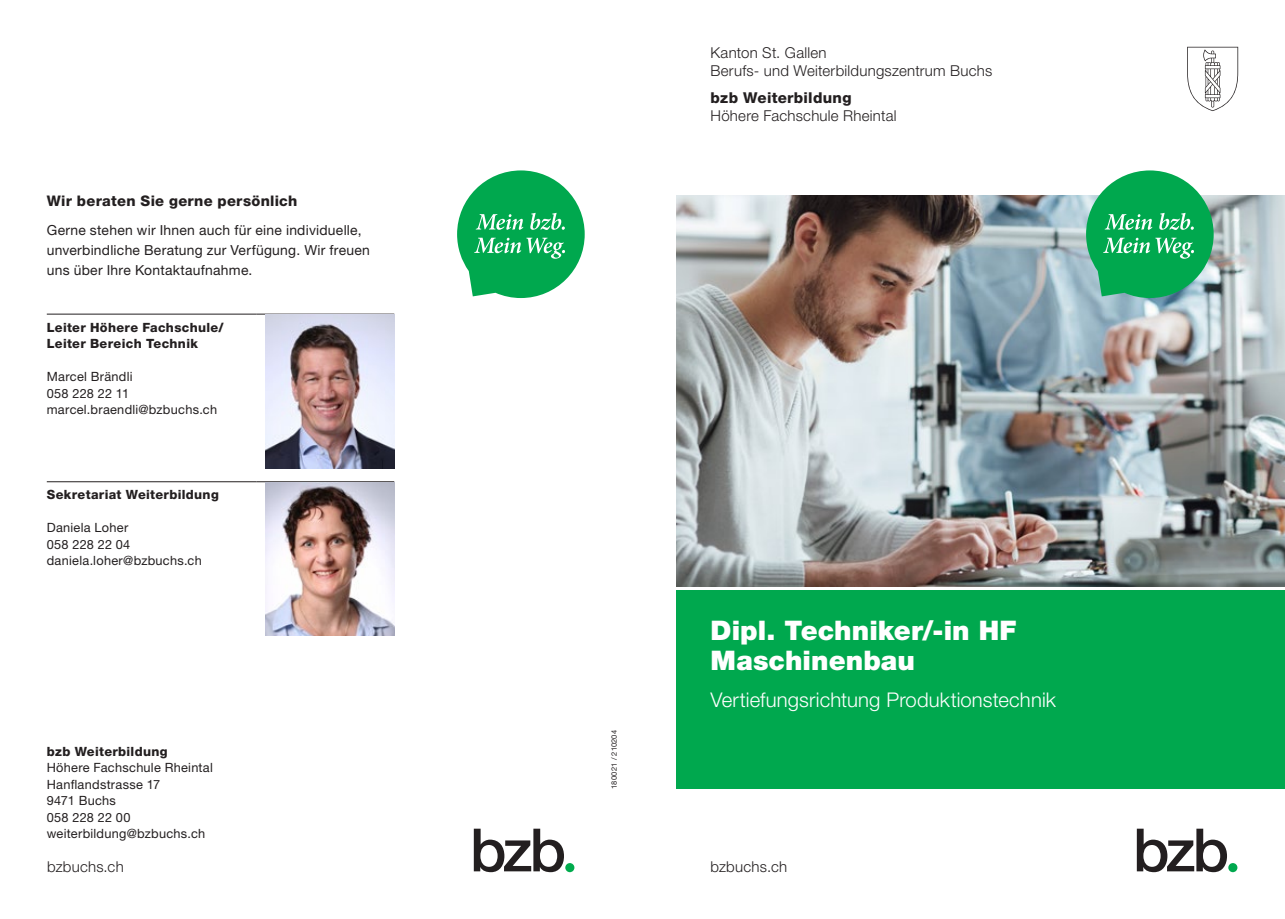
<style>
.page{position:relative;width:1285px;height:919px;background:#fff}
.page>*{position:absolute;margin:0;border:0;box-sizing:border-box;transform-origin:0 0}
._01_Front_Titel_95_w{font:900 27px/30px "Helvetica Neue LT Std";color:#fff}
._01_Front_Untertitel{font:300 20.25px "Helvetica Neue LT Pro";letter-spacing:.01em;color:#fff}
.CD_Absender_45_A5{font:300 15px/18px "Helvetica Neue LT Pro";letter-spacing:.015em;color:#231f20}
._02_Lauftext_85{font:800 14.7px "Helvetica Neue LT Std";letter-spacing:.02em;color:#231f20}
._02_Lauftext_55{font:13.8px/19.8px "Helvetica Neue LT Pro";letter-spacing:.02em;color:#231f20}
._02_Legende_55{font:12.75px/16.5px "Helvetica Neue LT Pro";letter-spacing:.02em;color:#231f20}
._02_Legende_85{font:800 12.75px/16.5px "Helvetica Neue LT Std";letter-spacing:.025em;color:#231f20}
.T_Marginaltext_55{font:7.5px "Helvetica Neue LT Pro";letter-spacing:.03em;color:#231f20}
.s1{font-family:"Helvetica Neue LT Std";font-weight:800}
</style>
<div class="page">
<img style="left:676px;top:195px;width:608px;height:391px">
<div style="left:676px;top:590px;width:608px;height:198px;background:#00a84e"></div>
<svg style="left:473px;top:828px;width:91px;height:44px"></svg>
<div style="left:565px;top:863px;width:9px;height:9px;background:#00ab4d;border-radius:50%"></div>
<hr style="left:47px;top:314px;width:210px;height:1px;background:#231f20">
<hr style="left:257px;top:314px;width:137px;height:1px;background:#231f20">
<hr style="left:47px;top:481px;width:210px;height:1px;background:#231f20">
<hr style="left:257px;top:481px;width:137px;height:1px;background:#231f20">
<img style="left:265px;top:315px;width:129px;height:153px">
<img style="left:265px;top:482px;width:129px;height:153px">
<svg style="left:1187px;top:47px;width:50px;height:64px"></svg>
<svg style="left:1136px;top:828px;width:90px;height:44px"></svg>
<svg style="left:1227px;top:863px;width:10px;height:9px"></svg>
<svg style="left:1085px;top:170px;width:128px;height:128px;background:#39b776"></svg>
<svg style="left:457px;top:170px;width:127px;height:128px"></svg>
<p class="_02_Lauftext_85" style="left:47px;top:192px;width:252px">Wir beraten Sie gerne persönlich</p>
<p class="_02_Lauftext_55" style="left:47px;top:220px;width:324px">Gerne stehen wir Ihnen auch für eine individuelle, unverbindliche Beratung zur Verfügung. Wir freuen uns über Ihre Kontaktaufnahme.</p>
<p class="_02_Legende_85" style="left:47px;top:319px;width:178px">Leiter Höhere Fachschule/<br>Leiter Bereich Technik</p>
<p class="_02_Legende_55" style="left:47px;top:368px;width:87px">Marcel Brändli</p>
<p class="_02_Legende_55" style="left:47px;top:385px;width:172px">058 228 22 11 marcel.braendli@bzbuchs.ch</p>
<p class="_02_Legende_85" style="left:47px;top:486px;width:173px">Sekretariat Weiterbildung</p>
<p class="_02_Legende_55" style="left:47px;top:519px;width:85px">Daniela Loher<br>058 228 22 04</p>
<p class="_02_Legende_55" style="left:47px;top:552px;width:156px">daniela.loher@bzbuchs.ch</p>
<p class="_02_Legende_55" style="left:47px;top:742px;width:168px"><span class="s1">bzb Weiterbildung<br></span>Höhere Fachschule Rheintal<br>Hanflandstrasse 17<br>9471 Buchs</p>
<p class="_02_Legende_55" style="left:47px;top:808px;width:85px">058 228 22 00</p>
<p class="_02_Legende_55" style="left:47px;top:825px;width:160px">weiterbildung@bzbuchs.ch</p>
<p class="CD_Absender_45_A5" style="left:710px;top:43px;width:283px">Kanton St. Gallen<br>Berufs- und Weiterbildungszentrum Buchs</p>
<p class="CD_Absender_45_A5" style="left:710px;top:88px;width:187px"><span class="s1">bzb Weiterbildung<br></span>Höhere Fachschule Rheintal</p>
<p class="T_Marginaltext_55" style="left:609px;top:788px;width:60px;rotate:-90deg">180021 / 210204</p>
<p class="_01_Front_Titel_95_w" style="left:710px;top:615px;width:307px">Dipl. Techniker/-in HF<br>Maschinenbau</p>
<p class="_01_Front_Untertitel" style="left:710px;top:686px;width:347px">Vertiefungsrichtung Produktionstechnik</p>
<p class="_01_Front_Titel_95_w" style="left:710px;top:615px;width:329px">Lehrgangsbezeichnung ein- bis zweizeilig</p>
<p class="_01_Front_Untertitel" style="left:710px;top:686px;width:314px">Zusatzangaben und Präzisierungen</p>
<p class="CD_Absender_45_A5" style="left:47px;top:857px;width:78px">bzbuchs.ch</p>
<p class="CD_Absender_45_A5" style="left:710px;top:857px;width:78px">bzbuchs.ch</p>
</div>
